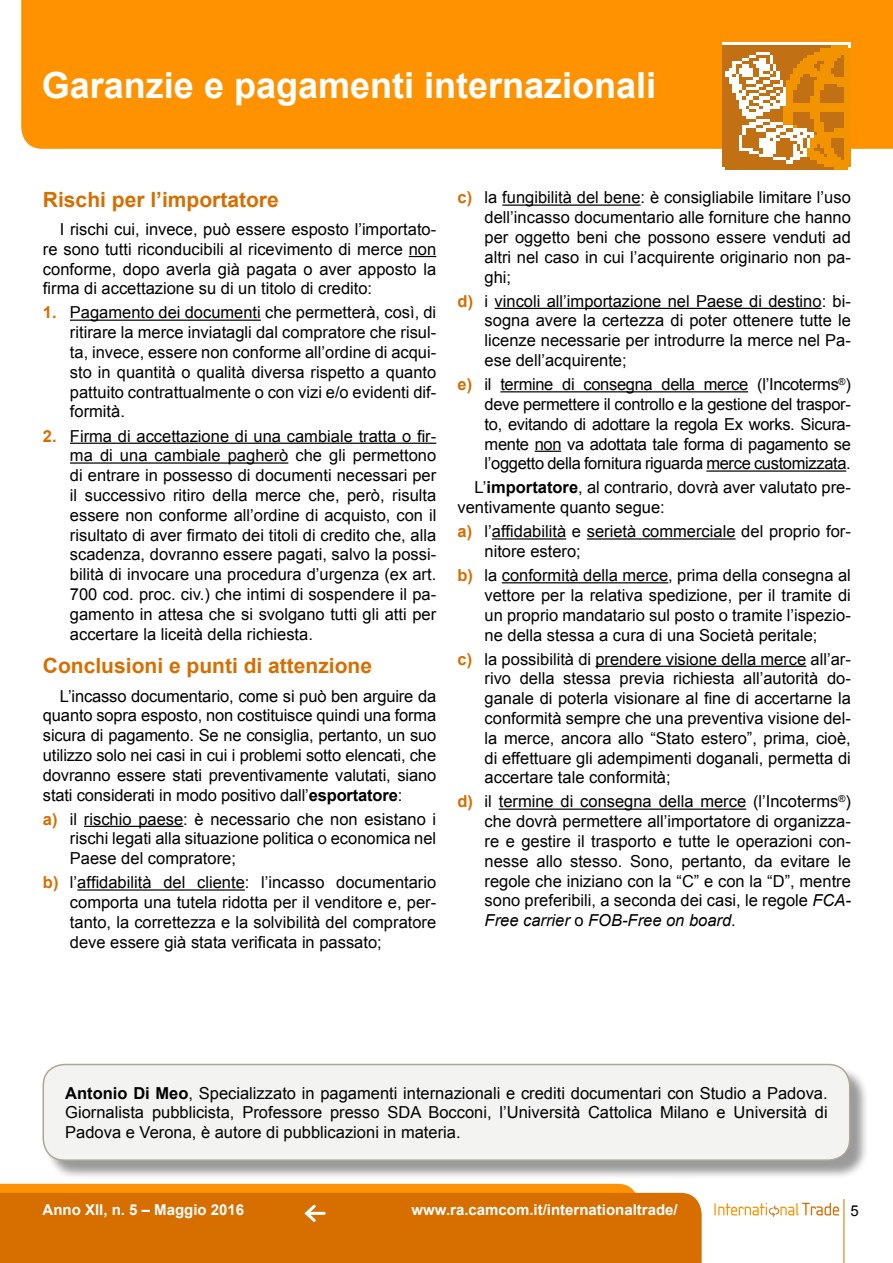
<style>
.page{position:relative;width:893px;height:1263px;background:#fff}
.page>*{position:absolute;margin:0;border:0;box-sizing:border-box;transform-origin:0 0}
.t1{font:700 36px "Arial";color:#fff}
.t2{font:700 21px "Arial";color:#d66e00}
.t3{font:16.5px/19.8px "Arial";color:#000;text-align:justify}
.t4{font:700 15px "Arial";color:#fff}
.t5{font:15px "Arial";color:#000}
.s1{font-weight:700;color:#d66e00}
.s2{font-weight:700}
.s3{font-style:italic}
</style>
<div class="page">
<div style="left:0;top:1184px;width:639px;height:9px;background:#ff9200"></div>
<div style="left:21px;top:0;width:872px;height:149px;background:#ff9200"></div>
<img style="left:723px;top:42px;width:127px;height:128px">
<div style="left:0;top:1193px;width:702px;height:70px;background:#d66e00"></div>
<hr style="left:844px;top:1199px;width:1px;height:64px;background:#d66e00">
<svg style="left:714px;top:1203px;width:125px;height:14px"></svg>
<hr style="left:307px;top:1212px;width:17px;height:3px;background:#fff">
<svg style="left:302px;top:1202px;width:16px;height:23px"></svg>
<svg style="left:409px;top:256px;width:27px;height:1px"></svg>
<hr style="left:70px;top:320px;width:191px;height:1px;background:#000">
<hr style="left:70px;top:443px;width:366px;height:1px;background:#000">
<hr style="left:70px;top:462px;width:218px;height:2px;background:#000">
<hr style="left:84px;top:826px;width:99px;height:1px;background:#000">
<hr style="left:77px;top:889px;width:168px;height:2px;background:#000">
<hr style="left:502px;top:204px;width:139px;height:2px;background:#000">
<hr style="left:495px;top:308px;width:327px;height:1px;background:#000">
<hr style="left:500px;top:391px;width:248px;height:1px;background:#000">
<svg style="left:535px;top:451px;width:26px;height:1px"></svg>
<hr style="left:706px;top:470px;width:140px;height:2px;background:#000">
<hr style="left:492px;top:538px;width:74px;height:2px;background:#000">
<hr style="left:587px;top:538px;width:149px;height:2px;background:#000">
<hr style="left:502px;top:582px;width:166px;height:1px;background:#000">
<hr style="left:595px;top:666px;width:211px;height:1px;background:#000">
<hr style="left:499px;top:808px;width:247px;height:2px;background:#000">
<div style="left:45px;top:1066px;width:824px;height:113px;background:#000;opacity:.4"></div>
<div style="left:43px;top:1064px;width:807px;height:96px;background:#f3f3f2;border-radius:21px"></div>
<div style="left:43px;top:1064px;width:807px;height:97px;border:2px solid #ada797;border-radius:21px"></div>
<h1 class="t1" style="left:42px;top:61px;width:616px">Garanzie e pagamenti internazionali</h1>
<p class="t2" style="left:43px;top:185px;width:237px">Rischi per l’importatore</p>
<p class="t3" style="left:43px;top:219px;width:395px;text-indent:17px">I rischi cui, invece, può essere esposto l’importato&shy;re sono tutti riconducibili al ricevimento di merce non conforme, dopo averla già pagata o aver apposto la firma di accettazione su di un titolo di credito:</p>
<p class="t3" style="left:70px;top:303px;width:368px;text-indent:-27px"><span class="s1">1.</span> Pagamento dei documenti che permetterà, così, di ritirare la merce inviatagli dal compratore che risul&shy;ta, invece, essere non conforme all’ordine di acqui&shy;sto in quantità o qualità diversa rispetto a quanto pattuito contrattualmente o con vizi e/o evidenti dif&shy;formità.</p>
<p class="t3" style="left:70px;top:426px;width:368px;text-indent:-27px"><span class="s1">2.</span> Firma di accettazione di una cambiale tratta o fir&shy;ma di una cambiale pagherò che gli permettono di entrare in possesso di documenti necessari per il successivo ritiro della merce che, però, risulta essere non conforme all’ordine di acquisto, con il risultato di aver firmato dei titoli di credito che, alla scadenza, dovranno essere pagati, salvo la possi&shy;bilità di invocare una procedura d’urgenza (ex art.<br>700 cod. proc. civ.) che intimi di sospendere il pa&shy;gamento in attesa che si svolgano tutti gli atti per accertare la liceità della richiesta.</p>
<p class="t2" style="left:43px;top:652px;width:331px">Conclusioni e punti di attenzione</p>
<p class="t3" style="left:43px;top:686px;width:395px;text-indent:17px">L’incasso documentario, come si può ben arguire da quanto sopra esposto, non costituisce quindi una forma sicura di pagamento. Se ne consiglia, pertanto, un suo utilizzo solo nei casi in cui i problemi sotto elencati, che dovranno essere stati preventivamente valutati, siano stati considerati in modo positivo dall’<span class="s2">esportatore</span>:</p>
<p class="t3" style="left:70px;top:809px;width:368px;text-indent:-27px"><span class="s1">a)</span> il rischio paese: è necessario che non esistano i rischi legati alla situazione politica o economica nel Paese del compratore;</p>
<p class="t3" style="left:70px;top:873px;width:368px;text-indent:-27px"><span class="s1">b)</span> l’affidabilità del cliente: l’incasso documentario comporta una tutela ridotta per il venditore e, per&shy;tanto, la correttezza e la solvibilità del compratore deve essere già stata verificata in passato;</p>
<p class="t3" style="left:485px;top:188px;width:368px;text-indent:-27px"><span class="s1">c)</span> la fungibilità del bene: è consigliabile limitare l’uso dell’incasso documentario alle forniture che hanno per oggetto beni che possono essere venduti ad altri nel caso in cui l’acquirente originario non pa&shy;ghi;</p>
<p class="t3" style="left:485px;top:291px;width:368px;text-indent:-27px"><span class="s1">d)</span> i vincoli all’importazione nel Paese di destino: bi&shy;sogna avere la certezza di poter ottenere tutte le licenze necessarie per introdurre la merce nel Pa&shy;ese dell’acquirente;</p>
<p class="t3" style="left:485px;top:375px;width:368px;text-indent:-27px"><span class="s1">e)</span> il termine di consegna della merce (l’Incoterms<sup>®</sup>) deve permettere il controllo e la gestione del traspor&shy;to, evitando di adottare la regola Ex works. Sicura&shy;mente non va adottata tale forma di pagamento se l’oggetto della fornitura riguarda merce customizzata.</p>
<p class="t3" style="left:458px;top:478px;width:395px;text-indent:17px">L’<span class="s2">importatore</span>, al contrario, dovrà aver valutato pre&shy;ventivamente quanto segue:</p>
<p class="t3" style="left:485px;top:522px;width:368px;text-indent:-27px"><span class="s1">a)</span> l’affidabilità e serietà commerciale del proprio for&shy;nitore estero;</p>
<p class="t3" style="left:485px;top:566px;width:368px;text-indent:-27px"><span class="s1">b)</span> la conformità della merce, prima della consegna al vettore per la relativa spedizione, per il tramite di un proprio mandatario sul posto o tramite l’ispezio&shy;ne della stessa a cura di una Società peritale;</p>
<p class="t3" style="left:485px;top:649px;width:368px;text-indent:-27px"><span class="s1">c)</span> la possibilità di prendere visione della merce all’ar&shy;rivo della stessa previa richiesta all’autorità do&shy;ganale di poterla visionare al fine di accertarne la conformità sempre che una preventiva visione del&shy;la merce, ancora allo “Stato estero”, prima, cioè, di effettuare gli adempimenti doganali, permetta di accertare tale conformità;</p>
<p class="t3" style="left:485px;top:792px;width:368px;text-indent:-27px"><span class="s1">d)</span> il termine di consegna della merce (l’Incoterms<sup>®</sup>) che dovrà permettere all’importatore di organizza&shy;re e gestire il trasporto e tutte le operazioni con&shy;nesse allo stesso. Sono, pertanto, da evitare le regole che iniziano con la “C” e con la “D”, mentre sono preferibili, a seconda dei casi, le regole <span class="s3">FCA-Free carrier</span> o <span class="s3">FOB-Free on board</span>.</p>
<p class="t3" style="left:65px;top:1083px;width:764px"><span class="s2">Antonio Di Meo</span>, Specializzato in pagamenti internazionali e crediti documentari con Studio a Padova.<br>Giornalista pubblicista, Professore presso SDA Bocconi, l’Università Cattolica Milano e Università di Padova e Verona, è autore di pubblicazioni in materia.</p>
<p class="t4" style="left:43px;top:1200px;width:203px">Anno XII, n. 5 – Maggio 2016</p>
<p class="t4" style="left:412px;top:1200px;width:268px">www.ra.camcom.it/internationaltrade/</p>
<p class="t5" style="left:850px;top:1200px;width:10px">5</p>
</div>
